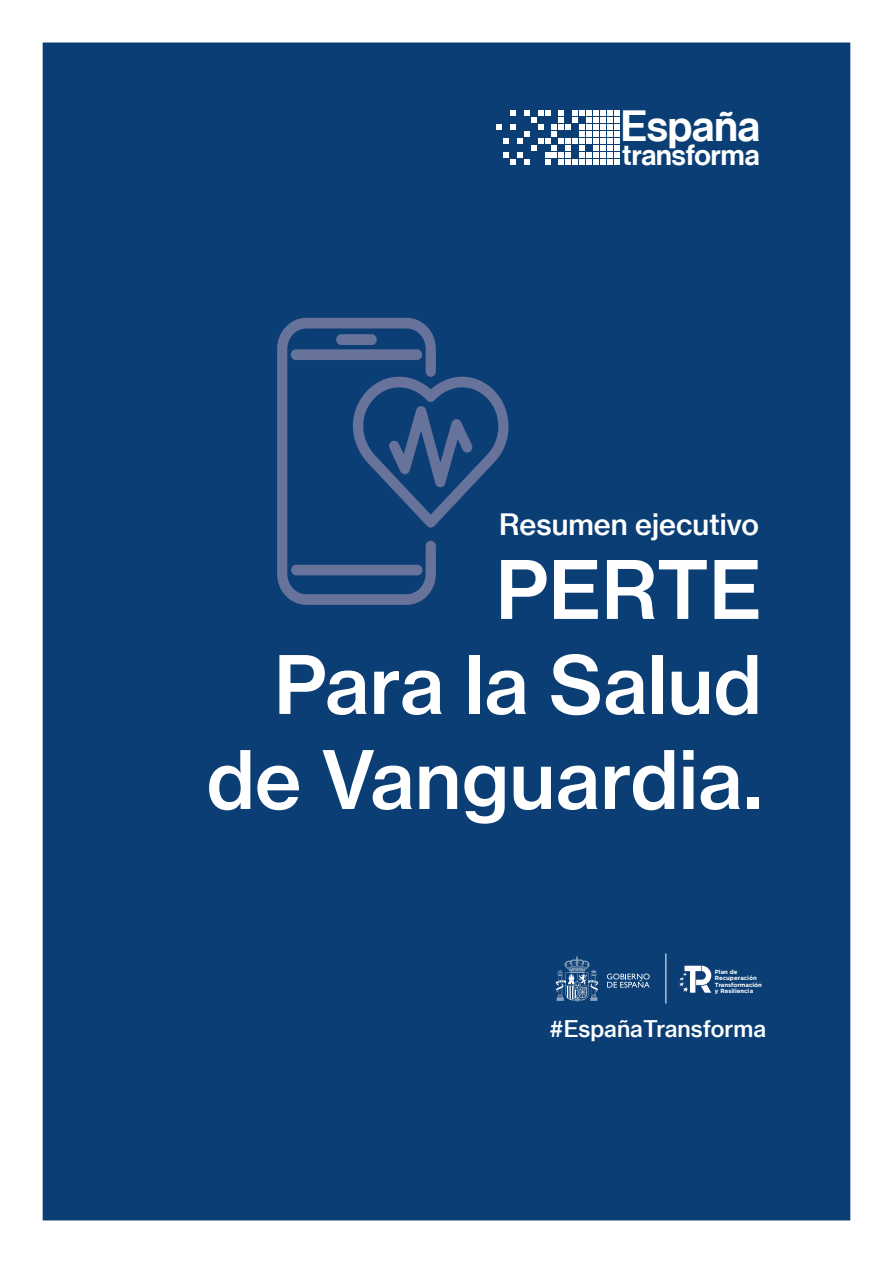
<style>
.page{position:relative;width:893px;height:1263px;background:#fff}
.page>*{position:absolute;margin:0;border:0;box-sizing:border-box;transform-origin:0 0}
.titular{font:79.2px "N Haas Grotesk TX Pro 65 Md";color:#fff}
.t1{font:42.6px "N Haas Grotesk DS Pro 65 Md";color:#fff}
.titular-2{font:28.8px "N Haas Grotesk TX Pro 65 Md";color:#fff}
.t2{font:28.5px "N Haas Grotesk DS Pro 65 Md";color:#fff}
.titular-3{font:22.5px "N Haas Grotesk TX Pro 65 Md";color:#fff}
.t3{font:700 6px/6.1px "Gotham";color:#fff}
</style>
<div class="page">
<div style="left:43px;top:43px;width:807px;height:1177px;background:#0b3e75"></div>
<svg style="left:496px;top:111px;width:123px;height:53px"></svg>
<hr style="left:666px;top:953px;width:1px;height:50px;background:#fff">
<svg style="left:679px;top:966px;width:32px;height:27px"></svg>
<svg style="left:556px;top:956px;width:42px;height:45px"></svg>
<svg style="left:607px;top:973px;width:43px;height:15px"></svg>
<svg style="left:277px;top:317px;width:139px;height:288px"></svg>
<svg style="left:278px;top:319px;width:231px;height:284px"></svg>
<p class="t1" style="left:621px;top:101px;width:141px">España</p>
<p class="t2" style="left:622px;top:138px;width:139px">transforma</p>
<p class="titular-2" style="left:499px;top:506px;width:261px">Resumen ejecutivo</p>
<p class="titular" style="left:496px;top:541px;width:268px">PERTE</p>
<p class="titular" style="left:274px;top:636px;width:489px">Para la Salud</p>
<p class="titular" style="left:207px;top:731px;width:557px">de Vanguardia.</p>
<p class="t3" style="left:715px;top:969px;width:49px">Plan de<br>Recuperación<br>Transformación y Resiliencia</p>
<p class="titular-3" style="left:549px;top:1015px;width:218px">#EspañaTransforma</p>
</div>
